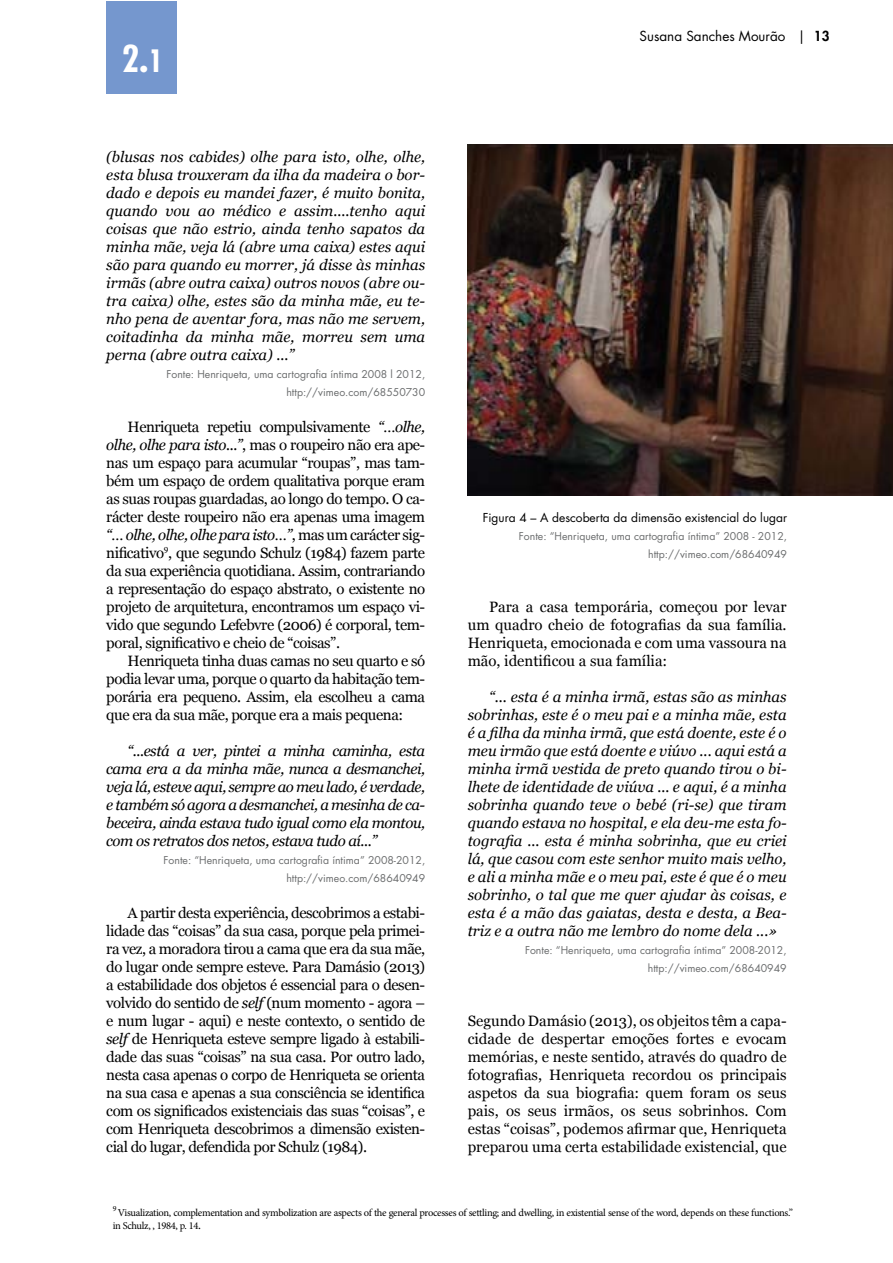
<style>
.page{position:relative;width:893px;height:1263px;background:#fff}
.page>*{position:absolute;margin:0;border:0;box-sizing:border-box;transform-origin:0 0}
.t1{font:700 condensed 36px "Futura Std";color:#fff}
.t2{font:15px/18px "Georgia";letter-spacing:-.03em;color:#000;text-align:justify}
.t3{font:italic 15px/18px "Georgia";color:#000;text-align:justify}
.t4{font:13.5px "Futura Std";color:#000}
.t5{font:12px "Futura Std";color:#000}
.t6{font:10.5px/18px "Futura Std";color:#6b6d6e;text-align:right}
.t7{font:10.5px/13.5px "Minion Pro";letter-spacing:-.03em;color:#000}
.s1{font-size:30px}
.s2{font-style:italic}
.s3{font-weight:800}
.s4{font-family:"Georgia"}
</style>
<div class="page">
<div style="left:106px;top:1px;width:71px;height:93px;background:#7597ce"></div>
<img style="left:468px;top:144px;width:425px;height:351px">
<h1 class="t1" style="left:122px;top:37px;width:43px">2.<span class="s1">1</span></h1>
<p class="t3" style="left:106px;top:148px;width:320px">(blusas nos cabides) olhe para isto, olhe, olhe, esta blusa trouxeram da ilha da madeira o bor&shy;dado e depois eu mandei fazer, é muito bonita, quando vou ao médico e assim....tenho aqui coisas que não estrio, ainda tenho sapatos da minha mãe, veja lá (abre uma caixa) estes aqui são para quando eu morrer, já disse às minhas irmãs (abre outra caixa) outros novos (abre ou&shy;tra caixa) olhe, estes são da minha mãe, eu te&shy;nho pena de aventar fora, mas não me servem, coitadinha da minha mãe, morreu sem uma perna (abre outra caixa) ...”</p>
<p class="t6" style="left:167px;top:365px;width:260px">Fonte: Henriqueta, uma cartografia íntima 2008 l 2012, http://vimeo.com/68550730</p>
<p class="t2" style="left:106px;top:418px;width:320px;text-indent:21px">Henriqueta repetiu compulsivamente <span class="s2">“…olhe, olhe, olhe para isto...”</span>, mas o roupeiro não era ape&shy;nas um espaço para acumular “roupas”, mas tam&shy;bém um espaço de ordem qualitativa porque eram as suas roupas guardadas, ao longo do tempo. O ca&shy;rácter deste roupeiro não era apenas uma imagem <span class="s2">“… olhe, olhe, olhe para isto…”</span>, mas um carácter sig&shy;nificativo<sup>9</sup>, que segundo Schulz (1984) fazem parte da sua experiência quotidiana. Assim, contrariando a representação do espaço abstrato, o existente no projeto de arquitetura, encontramos um espaço vi&shy;vido que segundo Lefebvre (2006) é corporal, tem&shy;poral, significativo e cheio de “coisas”.</p>
<p class="t2" style="left:106px;top:652px;width:320px;text-indent:21px">Henriqueta tinha duas camas no seu quarto e só podia levar uma, porque o quarto da habitação tem&shy;porária era pequeno. Assim, ela escolheu a cama que era da sua mãe, porque era a mais pequena:</p>
<p class="t3" style="left:106px;top:742px;width:320px;text-indent:21px">“...está a ver, pintei a minha caminha, esta cama era a da minha mãe, nunca a desmanchei, veja lá, esteve aqui, sempre ao meu lado, é verdade, e também só agora a desmanchei, a mesinha de ca&shy;beceira, ainda estava tudo igual como ela montou, com os retratos dos netos, estava tudo aí...”</p>
<p class="t6" style="left:164px;top:851px;width:263px">Fonte: “Henriqueta, uma cartografia íntima” 2008-2012, http://vimeo.com/68640949</p>
<p class="t2" style="left:106px;top:904px;width:320px;text-indent:21px">A partir desta experiência, descobrimos a estabi&shy;lidade das “coisas” da sua casa, porque pela primei&shy;ra vez, a moradora tirou a cama que era da sua mãe, do lugar onde sempre esteve. Para Damásio (2013) a estabilidade dos objetos é essencial para o desen&shy;volvido do sentido de <span class="s2">self</span> (num momento - agora – e num lugar - aqui) e neste contexto, o sentido de <span class="s2">self</span> de Henriqueta esteve sempre ligado à estabili&shy;dade das suas “coisas” na sua casa. Por outro lado, nesta casa apenas o corpo de Henriqueta se orienta na sua casa e apenas a sua consciência se identifica com os significados existenciais das suas “coisas”, e com Henriqueta descobrimos a dimensão existen&shy;cial do lugar, defendida por Schulz (1984).</p>
<p class="t4" style="left:640px;top:28px;width:191px">Susana Sanches Mourão | <span class="s3">13</span></p>
<p class="t5" style="left:483px;top:510px;width:306px">Figura 4 – A descoberta da dimensão existencial do lugar</p>
<p class="t6" style="left:519px;top:527px;width:270px">Fonte: “Henriqueta, uma cartografia íntima” 2008 - 2012, http://vimeo.com/68640949</p>
<p class="t2" style="left:468px;top:598px;width:320px;text-indent:21px">Para a casa temporária, começou por levar um quadro cheio de fotografias da sua família.<br>Henriqueta, emocionada e com uma vassoura na mão, identificou a sua família:</p>
<p class="t3" style="left:468px;top:688px;width:320px;text-indent:21px">“... esta é a minha irmã, estas são as minhas sobrinhas, este é o meu pai e a minha mãe, esta é a filha da minha irmã, que está doente, este é o meu irmão que está doente e viúvo ... aqui está a minha irmã vestida de preto quando tirou o bi&shy;lhete de identidade de viúva ... e aqui, é a minha sobrinha quando teve o bebé (ri-se) que tiram quando estava no hospital, e ela deu-me esta fo&shy;tografia ... esta é minha sobrinha, que eu criei lá, que casou com este senhor muito mais velho, e ali a minha mãe e o meu pai, este é que é o meu sobrinho, o tal que me quer ajudar às coisas, e esta é a mão das gaiatas, desta e desta, a Bea&shy;triz e a outra não me lembro do nome dela ...»</p>
<p class="t6" style="left:525px;top:941px;width:263px">Fonte: “Henriqueta, uma cartografia íntima” 2008-2012, http://vimeo.com/68640949</p>
<p class="t2" style="left:468px;top:1012px;width:320px">Segundo Damásio (2013), os objeitos têm a capa&shy;cidade de despertar emoções fortes e evocam memórias, e neste sentido, através do quadro de fotografias, Henriqueta recordou os principais aspetos da sua biografia: quem foram os seus pais, os seus irmãos, os seus sobrinhos. Com estas “coisas”, podemos afirmar que, Henriqueta preparou uma certa estabilidade existencial, que</p>
<p class="t7" style="left:113px;top:1206px;width:682px"><sup>9</sup> Visualization, complementation and symbolization are aspects of the general processes of settling; and dwelling, in existential sense of the word, depends on these functions.” in Schulz, , 1984, p. 14<span class="s4">.</span></p>
</div>
